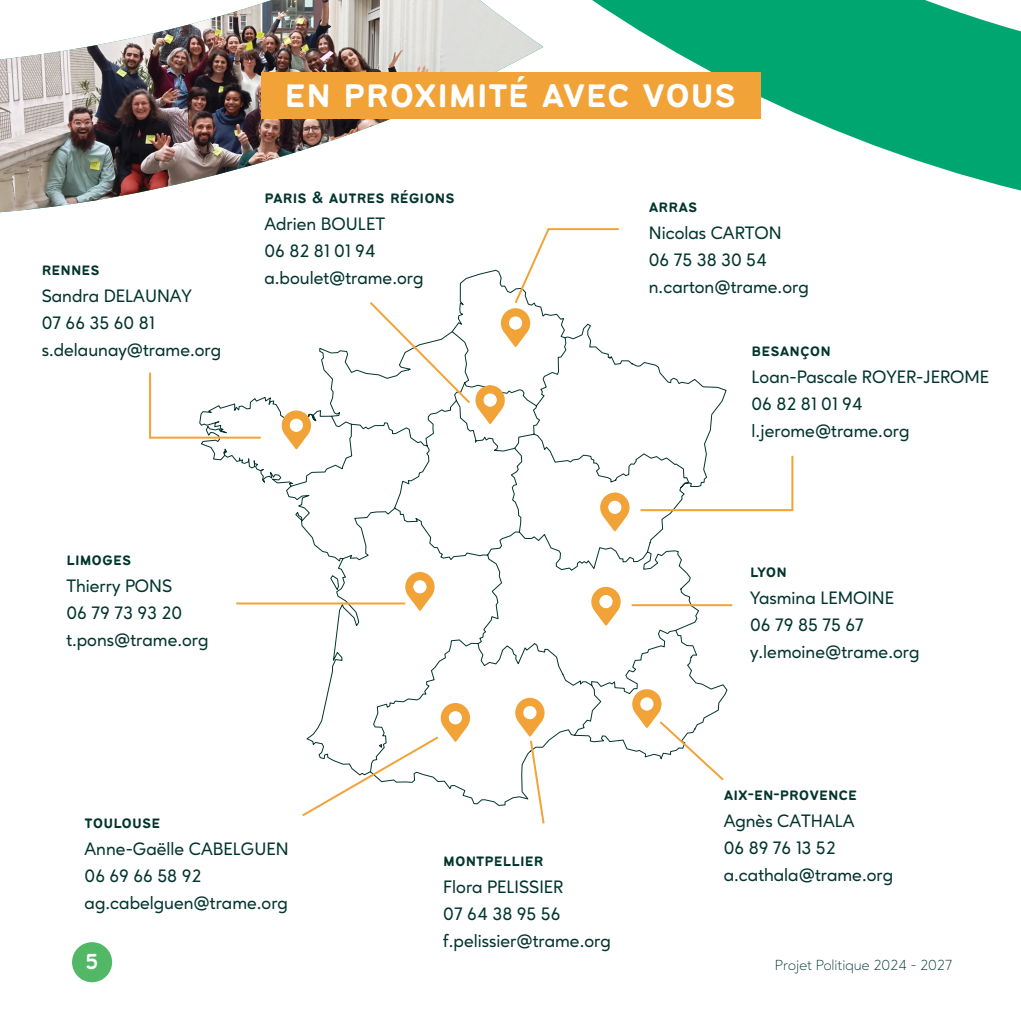
<style>
.page{position:relative;width:1021px;height:1021px;background:#fff}
.page>*{position:absolute;margin:0;border:0;box-sizing:border-box;transform-origin:0 0}
.t1{font:43px "Bantayog";color:#fff}
.t2{font:24px "Bantayog";color:#fff}
.t3{font:500 18px/27px "Ageo";color:#02352d}
.t4{font:18px "Bantayog";color:#02352d}
.t5{font:300 14.6px "Ageo";color:#02352d}
</style>
<div class="page">
<img style="left:0;top:0;width:385px;height:212px">
<svg style="left:385px;top:0;width:635px;height:191px"></svg>
<svg style="left:201px;top:348px;width:527px;height:458px"></svg>
<div style="left:261px;top:72px;width:499px;height:47px;background:#f2a338"></div>
<svg style="left:281px;top:410px;width:30px;height:39px"></svg>
<div style="left:290px;top:418px;width:13px;height:14px;background:#fff;border-radius:50%"></div>
<svg style="left:591px;top:587px;width:30px;height:38px"></svg>
<div style="left:599px;top:595px;width:13px;height:13px;background:#fff;border-radius:50%"></div>
<svg style="left:600px;top:492px;width:29px;height:39px"></svg>
<div style="left:608px;top:500px;width:13px;height:14px;background:#fff;border-radius:50%"></div>
<svg style="left:405px;top:572px;width:30px;height:38px"></svg>
<div style="left:413px;top:580px;width:13px;height:13px;background:#fff;border-radius:50%"></div>
<svg style="left:149px;top:370px;width:114px;height:69px"></svg>
<hr style="left:236px;top:602px;width:169px;height:2px;background:#f2a338">
<hr style="left:631px;top:604px;width:101px;height:2px;background:#f2a338">
<svg style="left:638px;top:454px;width:156px;height:58px"></svg>
<svg style="left:632px;top:689px;width:93px;height:93px"></svg>
<svg style="left:300px;top:703px;width:170px;height:114px"></svg>
<svg style="left:367px;top:228px;width:254px;height:196px"></svg>
<svg style="left:515px;top:697px;width:31px;height:127px"></svg>
<div style="left:72px;top:942px;width:40px;height:40px;background:#52b866;border-radius:50%"></div>
<p class="t4" style="left:42px;top:260px;width:60px">rennes</p>
<p class="t3" style="left:42px;top:283px;width:152px">Sandra DELAUNAY</p>
<p class="t3" style="left:42px;top:310px;width:114px">07 66 35 60 81</p>
<p class="t3" style="left:42px;top:337px;width:181px">s.delaunay@trame.org</p>
<p class="t1" style="left:284px;top:72px;width:453px">en proximité avec vous</p>
<p class="t4" style="left:264px;top:188px;width:192px">paris &amp; autres régions</p>
<p class="t3" style="left:264px;top:211px;width:122px">Adrien BOULET</p>
<p class="t3" style="left:264px;top:238px;width:113px">06 82 81 01 94</p>
<p class="t3" style="left:264px;top:265px;width:160px">a.boulet@trame.org</p>
<p class="t4" style="left:648px;top:196px;width:50px">arras</p>
<p class="t3" style="left:648px;top:219px;width:134px">Nicolas CARTON</p>
<p class="t3" style="left:648px;top:246px;width:120px">06 75 38 30 54</p>
<p class="t3" style="left:648px;top:273px;width:161px">n.carton@trame.org</p>
<p class="t4" style="left:751px;top:341px;width:81px">besançon</p>
<p class="t3" style="left:751px;top:363px;width:239px">Loan-Pascale ROYER-JEROME</p>
<p class="t3" style="left:751px;top:390px;width:113px">06 82 81 01 94</p>
<p class="t3" style="left:751px;top:417px;width:159px">l.jerome@trame.org</p>
<p class="t4" style="left:66px;top:549px;width:66px">limoges</p>
<p class="t3" style="left:66px;top:572px;width:107px">Thierry PONS</p>
<p class="t3" style="left:66px;top:599px;width:117px">06 79 73 93 20</p>
<p class="t3" style="left:66px;top:626px;width:144px">t.pons@trame.org</p>
<p class="t4" style="left:750px;top:561px;width:38px">lyon</p>
<p class="t3" style="left:750px;top:584px;width:145px">Yasmina LEMOINE</p>
<p class="t3" style="left:750px;top:611px;width:171px">06 79 85 75 67 y.lemoine@trame.org</p>
<p class="t4" style="left:85px;top:812px;width:77px">toulouse</p>
<p class="t3" style="left:85px;top:835px;width:205px">Anne-Gaëlle CABELGUEN</p>
<p class="t3" style="left:85px;top:862px;width:118px">06 69 66 58 92</p>
<p class="t3" style="left:85px;top:889px;width:205px">ag.cabelguen@trame.org</p>
<p class="t4" style="left:443px;top:850px;width:102px">montpellier</p>
<p class="t3" style="left:443px;top:873px;width:122px">Flora PELISSIER</p>
<p class="t3" style="left:443px;top:900px;width:119px">07 64 38 95 56</p>
<p class="t3" style="left:443px;top:927px;width:169px">f.pelissier@trame.org</p>
<p class="t4" style="left:723px;top:784px;width:135px">aix-en-provence</p>
<p class="t3" style="left:723px;top:807px;width:132px">Agnès CATHALA</p>
<p class="t3" style="left:723px;top:834px;width:113px">06 89 76 13 52</p>
<p class="t3" style="left:723px;top:861px;width:171px">a.cathala@trame.org</p>
<p class="t2" style="left:85px;top:949px;width:15px">5</p>
<p class="t5" style="left:774px;top:957px;width:179px">Projet Politique 2024 - 2027</p>
</div>
